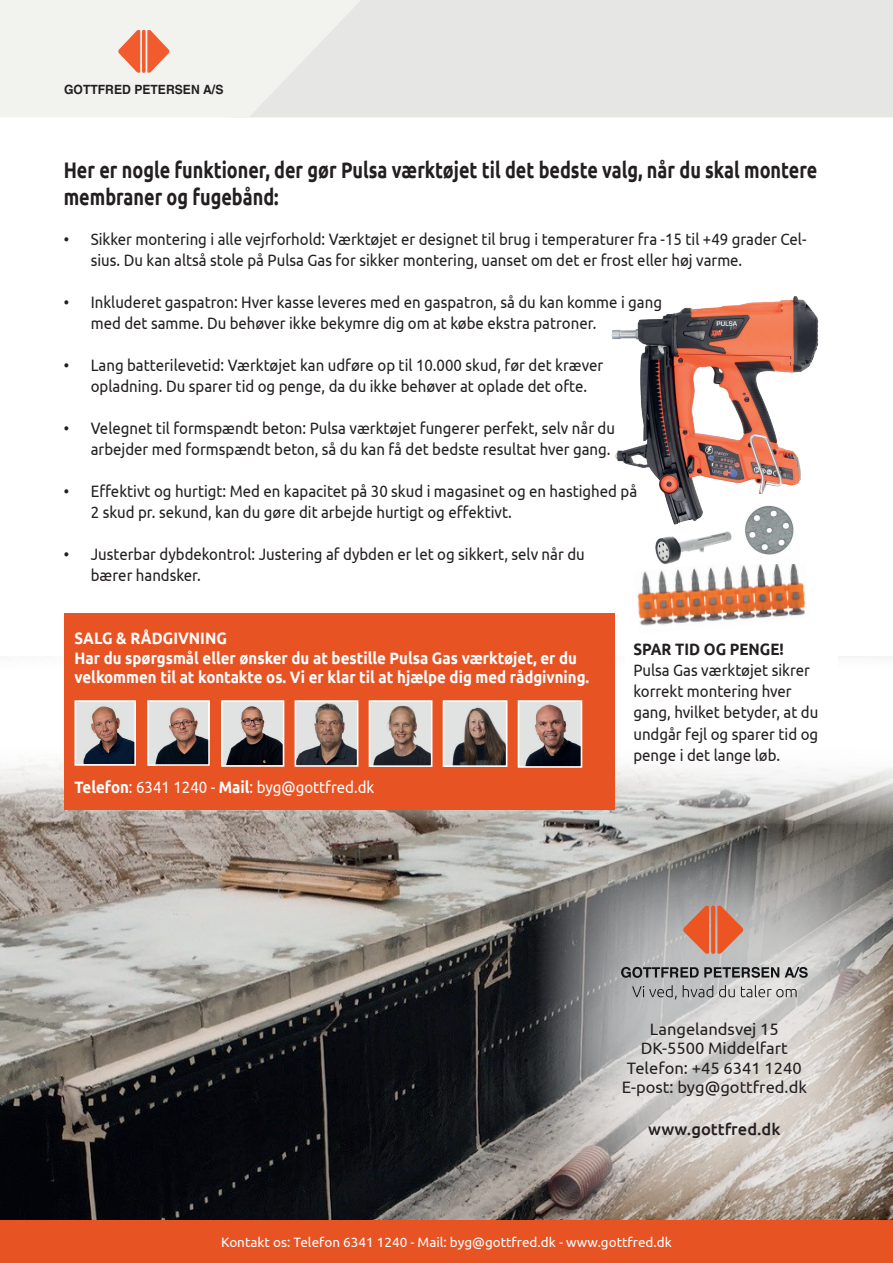
<style>
.page{position:relative;width:893px;height:1263px;background:#fff}
.page>*{position:absolute;margin:0;border:0;box-sizing:border-box;transform-origin:0 0}
.t1{font:700 22.5px/27px "Ubuntu";color:#231f20;scale:.8 1}
.t2{font:16.5px/21px "Ubuntu";color:#231f20;scale:.91 1}
.t3{font:700 16.5px/19.5px "Ubuntu";color:#fff;scale:.91 1}
.t4{font:16.5px/19.5px "Ubuntu";color:#231f20;text-align:center}
.t5{font:16.5px "Ubuntu";color:#fff;scale:.91 1}
.t6{font:500 16.5px "Ubuntu";color:#231f20}
.t7{font:700 16.5px "Ubuntu";color:#231f20;scale:.91 1}
.t8{font:500 14.7px "Helvetica Neue";color:#231f20}
.t9{font:13.5px "Ubuntu";color:#fff}
.t10{font:700 12.75px "Helvetica";color:#231f20;scale:.95 1}
.s1{font-weight:700}
</style>
<div class="page">
<img style="left:0;top:823px;width:893px;height:397px">
<div style="left:0;top:1220px;width:893px;height:43px;background:#e85324"></div>
<div style="left:361px;top:0;width:532px;height:117px;background:#e6e7e5"></div>
<svg style="left:0;top:0;width:361px;height:117px"></svg>
<svg style="left:0;top:613px;width:893px;height:210px"></svg>
<div style="left:64px;top:613px;width:550px;height:196px;background:#e85324"></div>
<img style="left:77px;top:703px;width:56px;height:60px">
<div style="left:74px;top:700px;width:62px;height:66px;border:2px solid #fff"></div>
<img style="left:150px;top:703px;width:57px;height:60px">
<div style="left:147px;top:700px;width:63px;height:66px;border:2px solid #fff"></div>
<img style="left:224px;top:703px;width:57px;height:61px">
<div style="left:221px;top:700px;width:63px;height:67px;border:2px solid #fff"></div>
<img style="left:298px;top:703px;width:57px;height:61px">
<div style="left:295px;top:700px;width:63px;height:67px;border:2px solid #fff"></div>
<img style="left:372px;top:703px;width:57px;height:61px">
<div style="left:369px;top:700px;width:63px;height:67px;border:2px solid #fff"></div>
<img style="left:446px;top:703px;width:58px;height:61px">
<div style="left:443px;top:700px;width:64px;height:67px;border:2px solid #fff"></div>
<img style="left:521px;top:703px;width:58px;height:62px">
<div style="left:518px;top:700px;width:64px;height:68px;border:2px solid #fff"></div>
<svg style="left:536px;top:832px;width:357px;height:388px;background:#aaa6a2"></svg>
<svg style="left:711px;top:905px;width:4px;height:49px"></svg>
<svg style="left:717px;top:906px;width:26px;height:48px"></svg>
<svg style="left:683px;top:906px;width:26px;height:48px"></svg>
<svg style="left:621px;top:967px;width:158px;height:11px;background:#727475"></svg>
<svg style="left:785px;top:967px;width:23px;height:11px"></svg>
<svg style="left:632px;top:985px;width:44px;height:15px"></svg>
<svg style="left:683px;top:985px;width:30px;height:12px"></svg>
<svg style="left:719px;top:985px;width:16px;height:12px"></svg>
<svg style="left:741px;top:985px;width:56px;height:12px"></svg>
<img style="left:611px;top:296px;width:208px;height:226px">
<div style="left:625px;top:542px;width:212px;height:143px;background:#fff"></div>
<img style="left:637px;top:564px;width:169px;height:62px">
<img style="left:654px;top:522px;width:80px;height:56px">
<img style="left:735px;top:494px;width:70px;height:61px">
<p class="t10" style="left:64px;top:82px;width:169px">GOTTFRED PETERSEN A/S</p>
<p class="t8" style="left:52px;top:90px;width:190px">GOTTFRED PETERSEN A/S</p>
<h1 class="t1" style="left:64px;top:156px;width:943px">Her er nogle funktioner, der gør Pulsa værktøjet til det bedste valg, når du skal montere membraner og fugebånd:</h1>
<p class="t2" style="left:91px;top:228px;width:788px;text-indent:-27px">• Sikker montering i alle vejrforhold: Værktøjet er designet til brug i temperaturer fra -15 til +49 grader Cel&shy;sius. Du kan altså stole på Pulsa Gas for sikker montering, uanset om det er frost eller høj varme.</p>
<p class="t2" style="left:91px;top:291px;width:629px;text-indent:-27px">• Inkluderet gaspatron: Hver kasse leveres med en gaspatron, så du kan komme i gang med det samme. Du behøver ikke bekymre dig om at købe ekstra patroner.</p>
<p class="t2" style="left:91px;top:354px;width:565px;text-indent:-27px">• Lang batterilevetid: Værktøjet kan udføre op til 10.000 skud, før det kræver opladning. Du sparer tid og penge, da du ikke behøver at oplade det ofte.</p>
<p class="t2" style="left:64px;top:417px;width:607px;text-align:right">• Velegnet til formspændt beton: Pulsa værktøjet fungerer perfekt, selv når du arbejder med formspændt beton, så du kan få det bedste resultat hver gang.</p>
<p class="t2" style="left:91px;top:480px;width:602px;text-indent:-27px">• Effektivt og hurtigt: Med en kapacitet på 30 skud i magasinet og en hastighed på<br>2 skud pr. sekund, kan du gøre dit arbejde hurtigt og effektivt.</p>
<p class="t2" style="left:91px;top:543px;width:544px;text-indent:-27px">• Justerbar dybdekontrol: Justering af dybden er let og sikkert, selv når du bærer handsker.</p>
<p class="t3" style="left:74px;top:628px;width:567px">SALG &amp; RÅDGIVNING<br>Har du spørgsmål eller ønsker du at bestille Pulsa Gas værktøjet, er du velkommen til at kontakte os. Vi er klar til at hjælpe dig med rådgivning.</p>
<p class="t5" style="left:74px;top:777px;width:331px"><span class="s1">Telefon</span>: 6341 1240 - <span class="s1">Mail</span>: byg@gottfred.dk</p>
<p class="t7" style="left:633px;top:640px;width:167px">SPAR TID OG PENGE!</p>
<p class="t2" style="left:633px;top:660px;width:205px">Pulsa Gas værktøjet sikrer korrekt montering hver gang, hvilket betyder, at du undgår fejl og sparer tid og penge i det lange løb.</p>
<p class="t4" style="left:622px;top:1019px;width:187px">Langelandsvej 15<br>DK-5500 Middelfart<br>Telefon: +45 6341 1240<br>E-post: byg@gottfred.dk</p>
<p class="t6" style="left:648px;top:1119px;width:134px">www.gottfred.dk</p>
<p class="t9" style="left:221px;top:1234px;width:452px">Kontakt os: Telefon 6341 1240 - Mail: byg@gottfred.dk - www.gottfred.dk</p>
</div>
